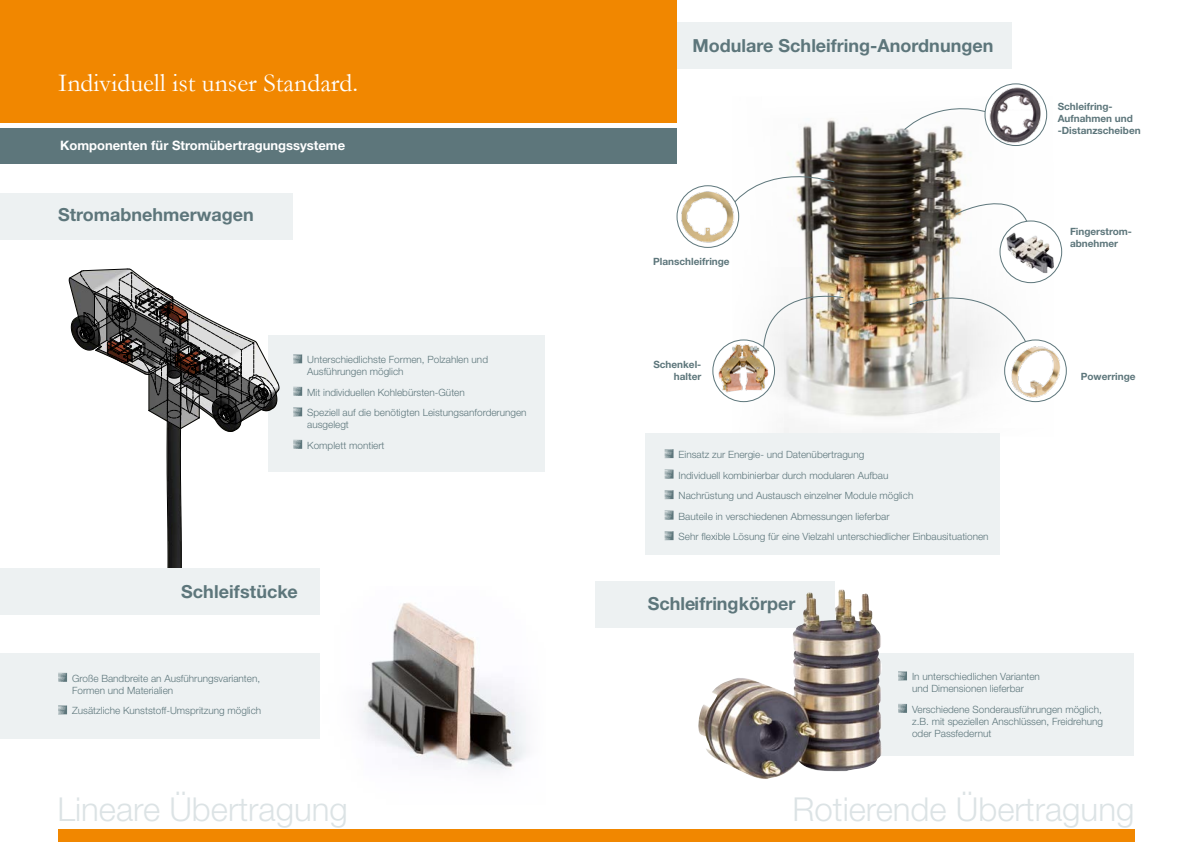
<style>
.page{position:relative;width:1191px;height:842px;background:#fff}
.page>*{position:absolute;margin:0;border:0;box-sizing:border-box;transform-origin:0 0}
.t1{font:300 33px "Helvetica Neue";color:#dce3e5}
.t2{font:26px "Garamond";color:#fff}
.t3{font:700 18px "Helvetica Neue";color:#5d767b}
.t4{font:700 13px "Helvetica Neue";color:#fff}
.t5{font:300 10px/20.5px "Helvetica Neue";color:#5d767b}
.t6{font:700 10px/12px "Helvetica Neue";color:#5d767b}
</style>
<div class="page">
<div style="left:0;top:0;width:677px;height:125px;background:#f18700"></div>
<div style="left:0;top:127px;width:677px;height:37px;background:#5d767b"></div>
<hr style="left:0;top:123px;width:677px;height:4px;background:#fff">
<div style="left:269px;top:335px;width:276px;height:136px;background:#edf1f2"></div>
<svg style="left:68px;top:268px;width:215px;height:300px"></svg>
<div style="left:873px;top:653px;width:261px;height:102px;background:#edf1f2"></div>
<img style="left:799px;top:118px;width:165px;height:41px">
<img style="left:727px;top:159px;width:340px;height:346px">
<svg style="left:904px;top:100px;width:84px;height:30px"></svg>
<div style="left:645px;top:434px;width:354px;height:121px;background:#edf1f2"></div>
<img style="left:319px;top:587px;width:207px;height:172px">
<div style="left:594px;top:581px;width:240px;height:46px;background:#edf1f2"></div>
<svg style="left:421px;top:759px;width:100px;height:13px"></svg>
<img style="left:697px;top:590px;width:187px;height:189px">
<svg style="left:985px;top:84px;width:61px;height:62px"></svg>
<div style="left:984px;top:84px;width:63px;height:62px;border:1px solid #5d767b;border-radius:50%"></div>
<img style="left:678px;top:186px;width:60px;height:61px">
<div style="left:677px;top:185px;width:62px;height:63px;border:1px solid #5d767b;border-radius:50%"></div>
<img style="left:713px;top:340px;width:61px;height:61px">
<div style="left:712px;top:340px;width:63px;height:62px;border:1px solid #5d767b;border-radius:50%"></div>
<img style="left:1004px;top:340px;width:62px;height:62px;border-radius:30px">
<div style="left:1004px;top:340px;width:62px;height:62px;border:1px solid #5d767b;border-radius:50%"></div>
<svg style="left:1000px;top:221px;width:61px;height:62px"></svg>
<img style="left:1002px;top:226px;width:59px;height:54px">
<div style="left:999px;top:221px;width:63px;height:62px;border:1px solid #5d767b;border-radius:50%"></div>
<img style="left:988px;top:88px;width:54px;height:56px">
<div style="left:58px;top:829px;width:1076px;height:13px;background:#f18700"></div>
<div style="left:304px;top:591px;width:64px;height:203px;background:#fff"></div>
<div style="left:0;top:568px;width:319px;height:46px;background:#edf1f2"></div>
<div style="left:0;top:653px;width:319px;height:85px;background:#edf1f2"></div>
<div style="left:677px;top:23px;width:334px;height:46px;background:#edf1f2"></div>
<svg style="left:898px;top:671px;width:9px;height:9px"></svg>
<svg style="left:898px;top:704px;width:9px;height:9px"></svg>
<svg style="left:293px;top:354px;width:9px;height:9px"></svg>
<svg style="left:293px;top:387px;width:9px;height:9px"></svg>
<svg style="left:293px;top:407px;width:9px;height:9px"></svg>
<svg style="left:293px;top:440px;width:9px;height:9px"></svg>
<svg style="left:58px;top:673px;width:9px;height:9px"></svg>
<svg style="left:58px;top:705px;width:9px;height:9px"></svg>
<svg style="left:664px;top:449px;width:9px;height:9px"></svg>
<svg style="left:664px;top:470px;width:9px;height:9px"></svg>
<svg style="left:664px;top:490px;width:9px;height:9px"></svg>
<svg style="left:664px;top:511px;width:9px;height:9px"></svg>
<svg style="left:664px;top:531px;width:9px;height:9px"></svg>
<div style="left:0;top:194px;width:292px;height:46px;background:#edf1f2"></div>
<h2 class="t2" style="left:58px;top:67px;width:302px">Individuell ist unser Standard.</h2>
<h3 class="t4" style="left:60px;top:138px;width:287px">Komponenten für Stromübertragungssysteme</h3>
<h3 class="t3" style="left:58px;top:204px;width:197px">Stromabnehmerwagen</h3>
<p class="t5" style="left:307px;top:353px;width:182px;line-height:12px">Unterschiedlichste Formen, Polzahlen und<br>Ausführungen möglich</p>
<p class="t5" style="left:307px;top:382px;width:221px">Mit individuellen Kohlebürsten-Güten<br>Speziell auf die benötigten Leistungsanforderungen</p>
<p class="t5" style="left:307px;top:414px;width:79px">ausgelegt<br>Komplett montiert</p>
<h3 class="t3" style="left:181px;top:580px;width:118px">Schleifstücke</h3>
<p class="t5" style="left:72px;top:672px;width:190px;line-height:12px">Große Bandbreite an Ausführungsvarianten,<br>Formen und Materialien</p>
<p class="t5" style="left:72px;top:700px;width:191px">Zusätzliche Kunststoff-Umspritzung möglich</p>
<h3 class="t3" style="left:692px;top:35px;width:302px">Modulare Schleifring-Anordnungen</h3>
<p class="t6" style="left:653px;top:255px;width:78px">Planschleifringe</p>
<p class="t6" style="left:653px;top:358px;width:49px;text-align:right">Schenkel&shy;halter</p>
<p class="t5" style="left:678px;top:444px;width:311px">Einsatz zur Energie- und Datenübertragung<br>Individuell kombinierbar durch modularen Aufbau<br>Nachrüstung und Austausch einzelner Module möglich<br>Bauteile in verschiedenen Abmessungen lieferbar<br>Sehr flexible Lösung für eine Vielzahl unterschiedlicher Einbausituationen</p>
<h3 class="t3" style="left:647px;top:592px;width:149px">Schleifringkörper</h3>
<p class="t6" style="left:1057px;top:100px;width:84px">Schleifring-<br>Aufnahmen und -Distanzscheiben</p>
<p class="t6" style="left:1070px;top:225px;width:64px">Fingerstrom&shy;abnehmer</p>
<p class="t6" style="left:1080px;top:371px;width:56px">Powerringe</p>
<p class="t5" style="left:912px;top:670px;width:129px;line-height:12px">In unterschiedlichen Varianten und Dimensionen lieferbar</p>
<p class="t5" style="left:912px;top:703px;width:192px;line-height:12px">Verschiedene Sonderausführungen möglich, z.B. mit speziellen Anschlüssen, Freidrehung oder Passfedernut</p>
<h1 class="t1" style="left:57px;top:789px;width:292px">Lineare Übertragung</h1>
<h1 class="t1" style="left:792px;top:789px;width:343px">Rotierende Übertragung</h1>
</div>
